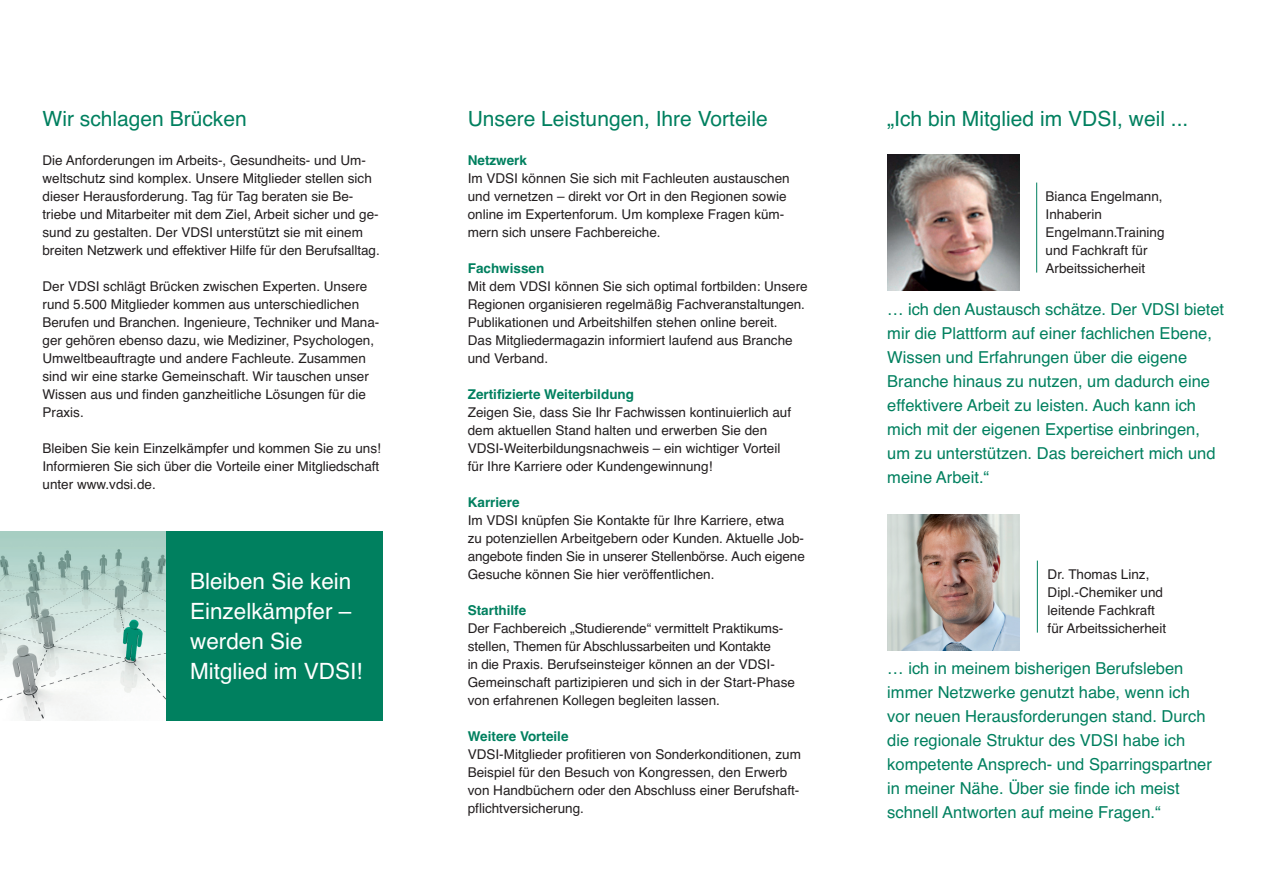
<style>
.page{position:relative;width:1263px;height:893px;background:#fff}
.page>*{position:absolute;margin:0;border:0;box-sizing:border-box;transform-origin:0 0}
.t1{font:22.5px/30px "Helvetica";color:#fff}
.t2{font:21px "Helvetica";color:#00805f}
.t3{font:16.5px/24px "Helvetica";color:#00805f}
.t4{font:13.5px/18px "Helvetica";color:#231f20}
.t5{font:700 13.5px "Helvetica";color:#00805f}
</style>
<div class="page">
<img style="left:887px;top:154px;width:132px;height:137px">
<img style="left:887px;top:514px;width:132px;height:137px">
<hr style="left:1036px;top:183px;width:1px;height:90px;background:#00805f">
<img style="left:0;top:531px;width:176px;height:190px">
<div style="left:166px;top:532px;width:217px;height:189px;background:#00805f"></div>
<hr style="left:1037px;top:561px;width:1px;height:72px;background:#00805f">
<h2 class="t2" style="left:43px;top:110px;width:206px">Wir schlagen Brücken</h2>
<p class="t4" style="left:43px;top:152px;width:339px">Die Anforderungen im Arbeits-, Gesundheits- und Um&shy;weltschutz sind komplex. Unsere Mitglieder stellen sich dieser Herausforderung. Tag für Tag beraten sie Be&shy;triebe und Mitarbeiter mit dem Ziel, Arbeit sicher und ge&shy;sund zu gestalten. Der VDSI unterstützt sie mit einem breiten Netzwerk und effektiver Hilfe für den Berufsalltag.</p>
<p class="t4" style="left:43px;top:278px;width:338px">Der VDSI schlägt Brücken zwischen Experten. Unsere rund 5.500 Mitglieder kommen aus unterschiedlichen Berufen und Branchen. Ingenieure, Tech niker und Mana&shy;ger gehören ebenso dazu, wie Mediziner, Psychologen, Umweltbeauftragte und andere Fachleute. Zusammen sind wir eine starke Gemeinschaft. Wir tauschen unser Wissen aus und finden ganzheitliche Lösungen für die Praxis.</p>
<p class="t4" style="left:43px;top:440px;width:340px">Bleiben Sie kein Einzelkämpfer und kommen Sie zu uns!<br>Informieren Sie sich über die Vorteile einer Mitgliedschaft unter www.vdsi.de.</p>
<h1 class="t1" style="left:190px;top:568px;width:174px">Bleiben Sie kein<br>Einzelkämpfer – werden Sie<br>Mitglied im VDSI!</h1>
<h2 class="t2" style="left:468px;top:110px;width:301px">Unsere Leistungen, Ihre Vorteile</h2>
<p class="t5" style="left:468px;top:155px;width:61px">Netzwerk</p>
<p class="t4" style="left:468px;top:170px;width:323px">Im VDSI können Sie sich mit Fachleuten austauschen und vernetzen – direkt vor Ort in den Regionen sowie online im Expertenforum. Um komplexe Fragen küm&shy;mern sich unsere Fachbereiche.</p>
<p class="t5" style="left:468px;top:263px;width:78px">Fachwissen</p>
<p class="t4" style="left:468px;top:278px;width:341px">Mit dem VDSI können Sie sich optimal fortbilden: Unsere Regionen organisieren regelmäßig Fach veranstal tungen.<br>Publikationen und Arbeitshilfen stehen online bereit.<br>Das Mitgliedermagazin informiert laufend aus Branche und Verband.</p>
<p class="t5" style="left:468px;top:389px;width:168px">Zertifizierte Weiterbildung</p>
<p class="t4" style="left:468px;top:404px;width:325px">Zeigen Sie, dass Sie Ihr Fachwissen kontinuierlich auf dem aktuellen Stand halten und erwerben Sie den VDSI-Weiterbildungsnachweis – ein wichtiger Vorteil für Ihre Karriere oder Kundengewinnung!</p>
<p class="t5" style="left:468px;top:497px;width:53px">Karriere</p>
<p class="t4" style="left:468px;top:512px;width:339px">Im VDSI knüpfen Sie Kontakte für Ihre Karriere, etwa<br>zu potenziellen Arbeitgebern oder Kunden. Aktuelle Job&shy;angebote finden Sie in unserer Stellenbörse. Auch eigene Gesuche können Sie hier veröffentlichen.</p>
<p class="t5" style="left:468px;top:605px;width:60px">Starthilfe</p>
<p class="t4" style="left:468px;top:620px;width:329px">Der Fachbereich „Studierende“ vermittelt Praktikums&shy;stellen, Themen für Abschlussarbeiten und Kontakte<br>in die Praxis. Berufseinsteiger können an der VDSI-Gemeinschaft partizipieren und sich in der Start-Phase von erfahrenen Kollegen begleiten lassen.</p>
<p class="t5" style="left:468px;top:731px;width:102px">Weitere Vorteile</p>
<p class="t4" style="left:468px;top:746px;width:335px">VDSI-Mitglieder profitieren von Sonderkonditionen, zum Beispiel für den Besuch von Kongressen, den Erwerb von Handbüchern oder den Abschluss einer Berufshaft&shy;pflichtversicherung.</p>
<h2 class="t2" style="left:887px;top:110px;width:303px">„Ich bin Mitglied im VDSI, weil ...</h2>
<p class="t4" style="left:1045px;top:188px;width:120px">Bianca Engelmann,<br>Inhaberin<br>Engelmann.Training und Fachkraft für<br>Arbeitssicherheit</p>
<p class="t3" style="left:887px;top:298px;width:338px">… ich den Austausch schätze. Der VDSI bietet mir die Plattform auf einer fachlichen Ebene, Wissen und Erfahrungen über die eigene Branche hinaus zu nutzen, um dadurch eine effektivere Arbeit zu leisten. Auch kann ich mich mit der eigenen Expertise einbringen, um zu unterstützen. Das bereichert mich und meine Arbeit.“</p>
<p class="t4" style="left:1047px;top:566px;width:120px">Dr. Thomas Linz,<br>Dipl.-Chemiker und leitende Fachkraft für Arbeitssicherheit</p>
<p class="t3" style="left:887px;top:658px;width:326px">… ich in meinem bisherigen Berufsleben immer Netzwerke genutzt habe, wenn ich vor neuen Herausforderungen stand. Durch die regionale Struktur des VDSI habe ich kompetente Ansprech- und Sparringspartner in meiner Nähe. Über sie finde ich meist schnell Antworten auf meine Fragen.“</p>
</div>
